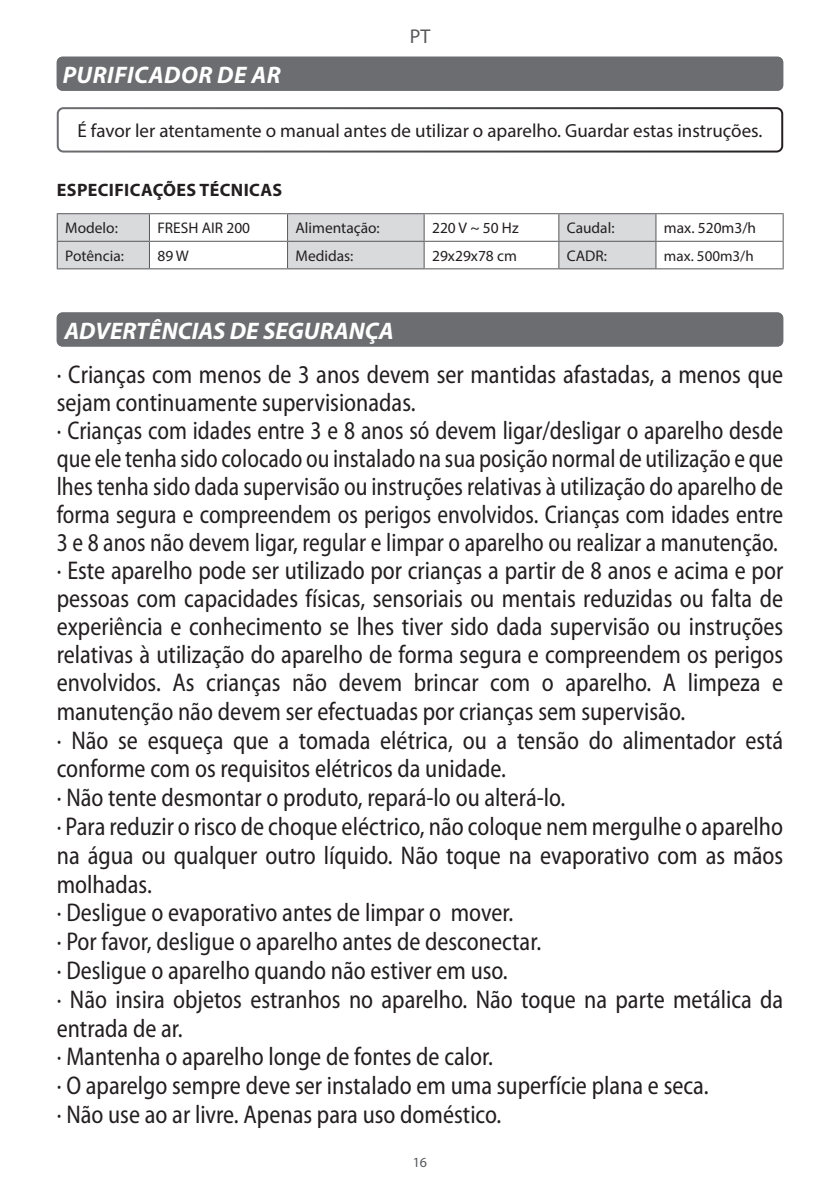
<style>
.page{position:relative;width:840px;height:1191px;background:#fff}
.page>*{position:absolute;margin:0;border:0;box-sizing:border-box;transform-origin:0 0}
.t1{font:semi-condensed 25.6px/28.4px "Myriad Pro";color:#231f20;scale:.93 1}
.t2{font:italic 700 24px "Myriad Pro";letter-spacing:.005em;color:#fff}
.t3{font:20px "Myriad Pro";color:#57585a}
.t4{font:19px "Myriad Pro";color:#231f20}
.t5{font:700 18px "Myriad Pro";letter-spacing:.02em;color:#231f20}
.t6{font:15.4px "Myriad Pro";color:#231f20}
.t7{font:15px "Myriad Pro";color:#231f20}
.t8{font:14px "Myriad Pro";color:#57585a}
</style>
<div class="page">
<div style="left:57px;top:312px;width:725px;height:34px;background:#6c6d70;border-radius:6px"></div>
<hr style="left:655px;top:241px;width:128px;height:1px;background:#57585a">
<hr style="left:655px;top:268px;width:128px;height:1px;background:#57585a">
<svg style="left:782px;top:214px;width:1px;height:54px"></svg>
<hr style="left:149px;top:213px;width:138px;height:1px;background:#57585a">
<hr style="left:424px;top:213px;width:134px;height:1px;background:#57585a">
<hr style="left:655px;top:213px;width:128px;height:1px;background:#57585a">
<hr style="left:57px;top:213px;width:92px;height:1px;background:#57585a">
<hr style="left:287px;top:213px;width:137px;height:1px;background:#57585a">
<hr style="left:558px;top:213px;width:97px;height:1px;background:#57585a">
<svg style="left:57px;top:214px;width:599px;height:55px"></svg>
<hr style="left:57px;top:268px;width:92px;height:1px;background:#57585a">
<hr style="left:149px;top:268px;width:138px;height:1px;background:#57585a">
<div style="left:57px;top:57px;width:725px;height:34px;background:#6c6d70;border-radius:6px"></div>
<div style="left:57px;top:107px;width:725px;height:45px;border:2px solid #fff;border-radius:6px"></div>
<p class="t3" style="left:409px;top:24px;width:22px">PT</p>
<p class="t2" style="left:63px;top:59px;width:219px">PURIFICADOR DE AR</p>
<p class="t4" style="left:77px;top:119px;width:686px">É favor ler atentamente o manual antes de utilizar o aparelho. Guardar estas instruções.</p>
<p class="t5" style="left:57px;top:178px;width:227px">ESPECIFICAÇÕES TÉCNICAS</p>
<p class="t6" style="left:65px;top:219px;width:54px">Modelo:</p>
<p class="t6" style="left:157px;top:219px;width:94px">FRESH AIR 200</p>
<p class="t6" style="left:295px;top:219px;width:86px">Alimentação:</p>
<p class="t6" style="left:432px;top:219px;width:88px">220 V ~ 50 Hz</p>
<p class="t6" style="left:566px;top:219px;width:49px">Caudal:</p>
<p class="t6" style="left:663px;top:219px;width:94px">max. 520m3/h</p>
<p class="t6" style="left:65px;top:246px;width:60px">Potência:</p>
<p class="t6" style="left:157px;top:246px;width:33px">89 W</p>
<p class="t6" style="left:295px;top:246px;width:59px">Medidas:</p>
<p class="t6" style="left:432px;top:246px;width:86px">29x29x78 cm</p>
<p class="t6" style="left:566px;top:246px;width:42px">CADR:</p>
<p class="t7" style="left:663px;top:246px;width:91px">max. 500m3/h</p>
<p class="t2" style="left:64px;top:316px;width:331px">ADVERTÊNCIAS DE SEGURANÇA</p>
<p class="t1" style="left:57px;top:361px;width:782px">· Crianças com menos de 3 anos devem ser mantidas afastadas, a menos que sejam continuamente supervisionadas.<br>· Crianças com idades entre 3 e 8 anos só devem ligar/desligar o aparelho desde que ele tenha sido colocado ou instalado na sua posição normal de utilização e que lhes tenha sido dada supervisão ou instruções relativas à utilização do aparelho de forma segura e compreendem os perigos envolvidos. Crianças com idades entre 3 e 8 anos não devem ligar, regular e limpar o aparelho ou realizar a manutenção. · Este aparelho pode ser utilizado por crianças a partir de 8 anos e acima e por pessoas com capacidades físicas, sensoriais ou mentais reduzidas ou falta de experiência e conhecimento se lhes tiver sido dada supervisão ou instruções relativas à utilização do aparelho de forma segura e compreendem os perigos envolvidos. As crianças não devem brincar com o aparelho. A limpeza e manutenção não devem ser efectuadas por crianças sem supervisão.<br>· Não se esqueça que a tomada elétrica, ou a tensão do alimentador está conforme com os requisitos elétricos da unidade.<br>· Não tente desmontar o produto, repará-lo ou alterá-lo.<br>· Para reduzir o risco de choque eléctrico, não coloque nem mergulhe o aparelho na água ou qualquer outro líquido. Não toque na evaporativo com as mãos molhadas.<br>· Desligue o evaporativo antes de limpar o mover.<br>· Por favor, desligue o aparelho antes de desconectar.<br>· Desligue o aparelho quando não estiver em uso.<br>· Não insira objetos estranhos no aparelho. Não toque na parte metálica da entrada de ar.<br>· Mantenha o aparelho longe de fontes de calor.<br>· O aparelgo sempre deve ser instalado em uma superfície plana e seca.<br>· Não use ao ar livre. Apenas para uso doméstico.</p>
<p class="t8" style="left:412px;top:1154px;width:16px">16</p>
</div>
